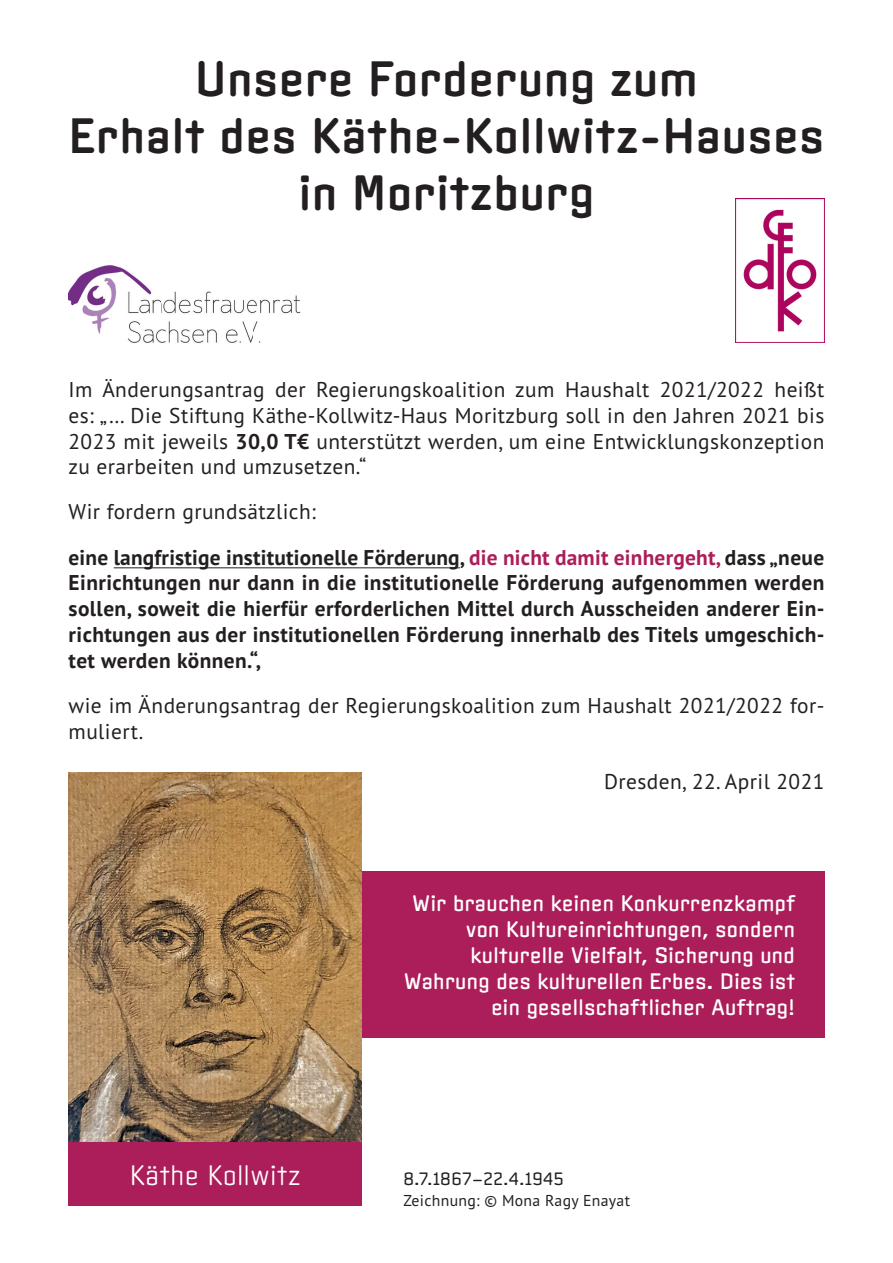
<style>
.page{position:relative;width:893px;height:1263px;background:#fff}
.page>*{position:absolute;margin:0;border:0;box-sizing:border-box;transform-origin:0 0}
.t1{font:600 47.25px/56.7px "Clicker";letter-spacing:.02em;color:#231f20;text-align:center}
.t2{font:300 26.85px "Clicker";letter-spacing:.03em;color:#fff}
.t3{font:700 21.3px/26px "PT Sans Pro";letter-spacing:.01em;color:#231f20}
.t4{font:21.3px/26px "PT Sans Pro";letter-spacing:.02em;color:#231f20;text-align:justify}
.t5{font:500 21.3px/26px "Clicker";letter-spacing:.02em;color:#fff;text-align:right}
.t6{font:16.95px "Clicker";letter-spacing:.03em;color:#231f20}
.t7{font:15.75px "PT Sans Pro";letter-spacing:.02em;color:#231f20}
.s1{font-weight:700}
.s2{font-weight:400}
.s3{color:#ab1e5a}
</style>
<div class="page">
<img style="left:735px;top:199px;width:89px;height:143px">
<img style="left:69px;top:265px;width:231px;height:78px">
<hr style="left:114px;top:567px;width:346px;height:1px;background:#231f20">
<div style="left:105px;top:871px;width:719px;height:167px;background:#ab1e5a"></div>
<img style="left:69px;top:773px;width:293px;height:369px">
<div style="left:69px;top:1142px;width:293px;height:63px;background:#ab1e5a"></div>
<h1 class="t1" style="left:69px;top:49px;width:757px">Unsere Forderung zum<br>Erhalt des Käthe-Kollwitz-Hauses in Moritzburg</h1>
<p class="t4" style="left:69px;top:376px;width:757px">Im Änderungsantrag der Regierungskoalition zum Haushalt 2021/2022 heißt es: „… Die Stiftung Käthe-Kollwitz-Haus Moritzburg soll in den Jahren 2021 bis 2023 mit jeweils <span class="s1">30,0 T€</span> unterstützt werden, um eine Entwicklungskonzeption zu erarbeiten und umzusetzen.“</p>
<p class="t3" style="left:69px;top:489px;width:757px;line-height:45px"><span class="s2">Wir fordern grundsätzlich:<br></span>eine langfristige institutionelle Förderung, <span class="s3">die nicht damit einhergeht,</span> dass „neue</p>
<p class="t3" style="left:69px;top:569px;width:757px;text-align:justify">Einrichtungen nur dann in die institutionelle Förderung aufgenommen werden sollen, soweit die hierfür erforderlichen Mittel durch Ausscheiden anderer Ein&shy;richtungen aus der institutionellen Förderung innerhalb des Titels umgeschich&shy;tet werden können.“,</p>
<p class="t4" style="left:69px;top:692px;width:757px">wie im Änderungsantrag der Regierungskoalition zum Haushalt 2021/2022 for&shy;muliert.</p>
<p class="t4" style="left:604px;top:768px;width:222px">Dresden, 22. April 2021</p>
<p class="t5" style="left:404px;top:890px;width:392px">Wir brauchen keinen Konkurrenzkampf von Kultureinrichtungen, sondern kulturelle Vielfalt, Sicherung und Wahrung des kulturellen Erbes. Dies ist ein gesellschaftlicher Auftrag!</p>
<p class="t2" style="left:130px;top:1159px;width:172px">Käthe Kollwitz</p>
<p class="t6" style="left:403px;top:1168px;width:162px">8.7.1867–22.4.1945</p>
<p class="t7" style="left:403px;top:1190px;width:228px">Zeichnung: © Mona Ragy Enayat</p>
</div>
